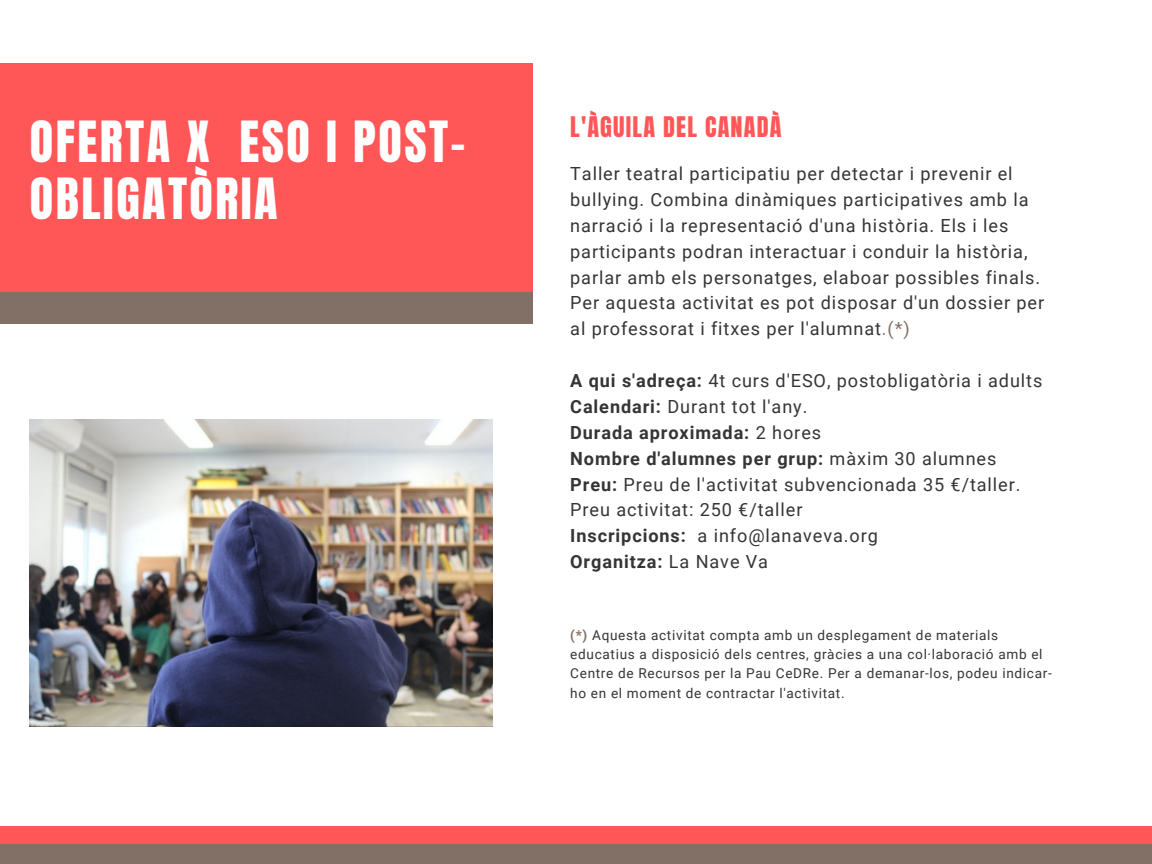
<style>
.page{position:relative;width:1152px;height:864px;background:#fff}
.page>*{position:absolute;margin:0;border:0;box-sizing:border-box;transform-origin:0 0}
.t1{font:48.3px/57.3px "Anton";letter-spacing:.05em;color:#fff}
.t2{font:24.15px "Anton";letter-spacing:.05em;color:#ff5757}
.t3{font:18.15px/25.8px "Roboto";letter-spacing:.05em;color:#353535}
.t4{font:13.65px/19.2px "Roboto";letter-spacing:.05em;color:#353535}
.s1{color:#826f66}
.s2{font-weight:700}
.s3{font-weight:700;color:#826f66}
</style>
<div class="page">
<div style="left:0;top:827px;width:1152px;height:37px;background:#ff5757"></div>
<div style="left:0;top:63px;width:533px;height:261px;background:#ff5757"></div>
<img style="left:30px;top:420px;width:462px;height:307px">
<div style="left:0;top:845px;width:1152px;height:19px;background:#826f66"></div>
<div style="left:0;top:292px;width:533px;height:32px;background:#826f66"></div>
<h1 class="t1" style="left:30px;top:114px;width:437px">OFERTA X ESO I POST-<br>OBLIGATÒRIA</h1>
<p class="t2" style="left:570px;top:110px;width:213px">L'ÀGUILA DEL CANADÀ</p>
<p class="t3" style="left:570px;top:161px;width:475px">Taller teatral participatiu per detectar i prevenir el bullying. Combina dinàmiques participatives amb la narració i la representació d'una història. Els i les participants podran interactuar i conduir la història, parlar amb els personatges, elaboar possibles finals.<br>Per aquesta activitat es pot disposar d'un dossier per al professorat i fitxes per l'alumnat<span class="s1">.(*)</span></p>
<h2 class="t3" style="left:570px;top:368px;width:474px"><span class="s2">A qui s'adreça:</span> 4t curs d'ESO, postobligatòria i adults <span class="s2">Calendari:</span> Durant tot l'any.<br><span class="s2">Durada aproximada:</span> 2 hores<br><span class="s2">Nombre d'alumnes per grup:</span> màxim 30 alumnes <span class="s2">Preu:</span> Preu de l'activitat subvencionada 35 €/taller.<br>Preu activitat: 250 €/taller<br><span class="s2">Inscripcions:</span> a info@lanaveva.org<br><span class="s2">Organitza:</span> La Nave Va</h2>
<h3 class="t4" style="left:570px;top:626px;width:483px"><span class="s3">(*)</span> Aquesta activitat compta amb un desplegament de materials educatius a disposició dels centres, gràcies a una col·laboració amb el Centre de Recursos per la Pau CeDRe. Per a demanar-los, podeu indicar&shy;ho en el moment de contractar l'activitat.</h3>
</div>
